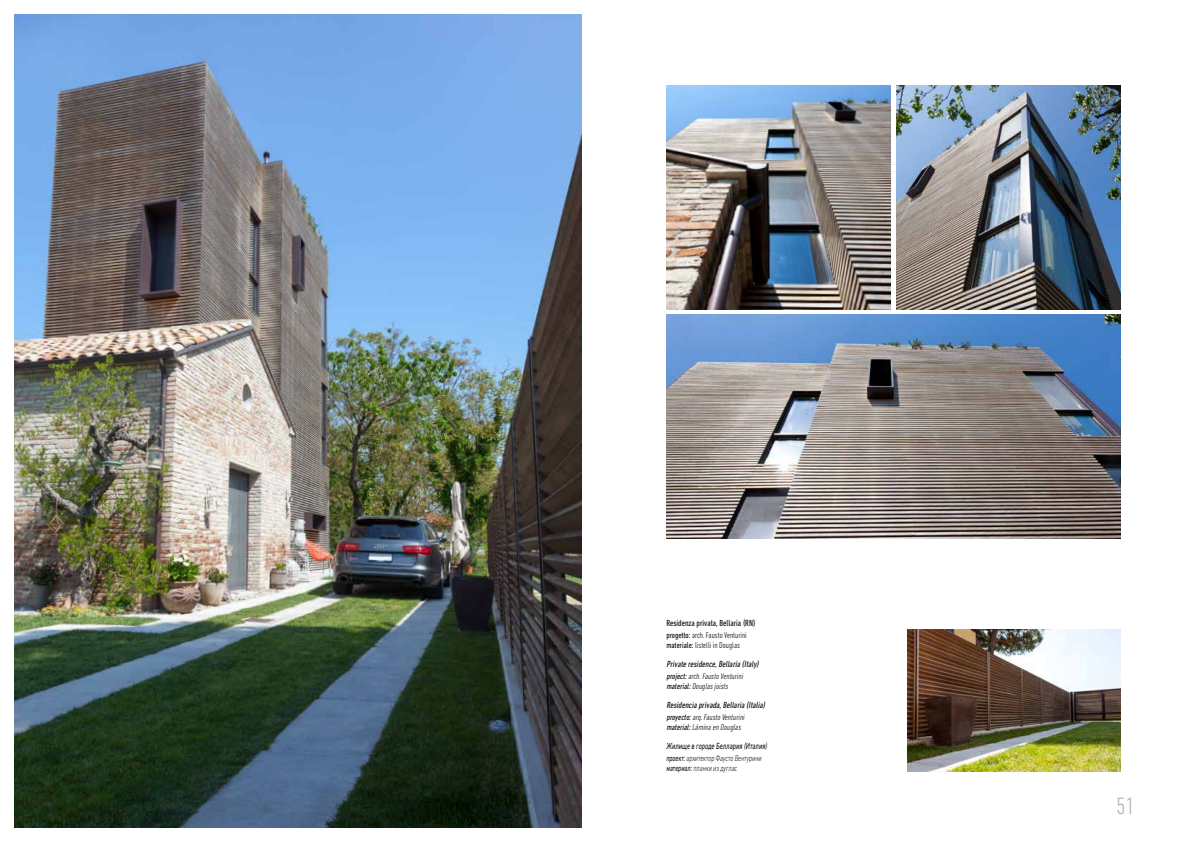
<style>
.page{position:relative;width:1191px;height:842px;background:#fff}
.page>*{position:absolute;margin:0;border:0;box-sizing:border-box;transform-origin:0 0}
.t1{font:300 condensed 24px "DIN Next LT Pro";color:#b3b2b2}
.t2{font:italic condensed 9px "DIN Next LT Pro";color:#000}
.t3{font:condensed 9px "DIN Next LT Pro";color:#000}
.t4{font:italic 9px "DIN Next CYR";color:#000;scale:.7 1}
.t5{font:italic 300 condensed 8.5px/10.2px "DIN Next LT Pro";color:#000}
.t6{font:300 condensed 8.5px/10.2px "DIN Next LT Pro";color:#000}
.t7{font:italic 300 8.5px/10.2px "DIN Next CYR";color:#000;scale:.7 1}
.s1{font-weight:400}
</style>
<div class="page">
<img style="left:14px;top:14px;width:567px;height:814px">
<img style="left:896px;top:85px;width:224px;height:224px">
<img style="left:666px;top:315px;width:454px;height:224px">
<img style="left:907px;top:629px;width:213px;height:142px">
<img style="left:666px;top:85px;width:224px;height:224px">
<p class="t3" style="left:666px;top:618px;width:91px">Residenza privata, Bellaria (RN)</p>
<p class="t6" style="left:666px;top:629px;width:82px"><span class="s1">progetto:</span> arch. Fausto Venturini <span class="s1">materiale:</span> listelli in Douglas</p>
<p class="t2" style="left:666px;top:659px;width:96px">Private residence,Bellaria (Italy)</p>
<p class="t5" style="left:666px;top:671px;width:80px"><span class="s1">project:</span>arch.FaustoVenturini <span class="s1">material:</span>Douglasjoists</p>
<p class="t2" style="left:666px;top:700px;width:102px">Residencia privada,Bellaria (Italia)</p>
<p class="t5" style="left:666px;top:712px;width:81px"><span class="s1">proyecto:</span>arq.FaustoVenturini <span class="s1">material:</span>Láminaen Douglas</p>
<p class="t4" style="left:666px;top:741px;width:146px">Жилище в городе Беллария (Италия)</p>
<p class="t7" style="left:666px;top:753px;width:138px"><span class="s1">проект:</span> архитектор Фаусто Вентурини <span class="s1">материал:</span> планки из дуглас</p>
<h1 class="t1" style="left:1116px;top:792px;width:19px">51</h1>
</div>
